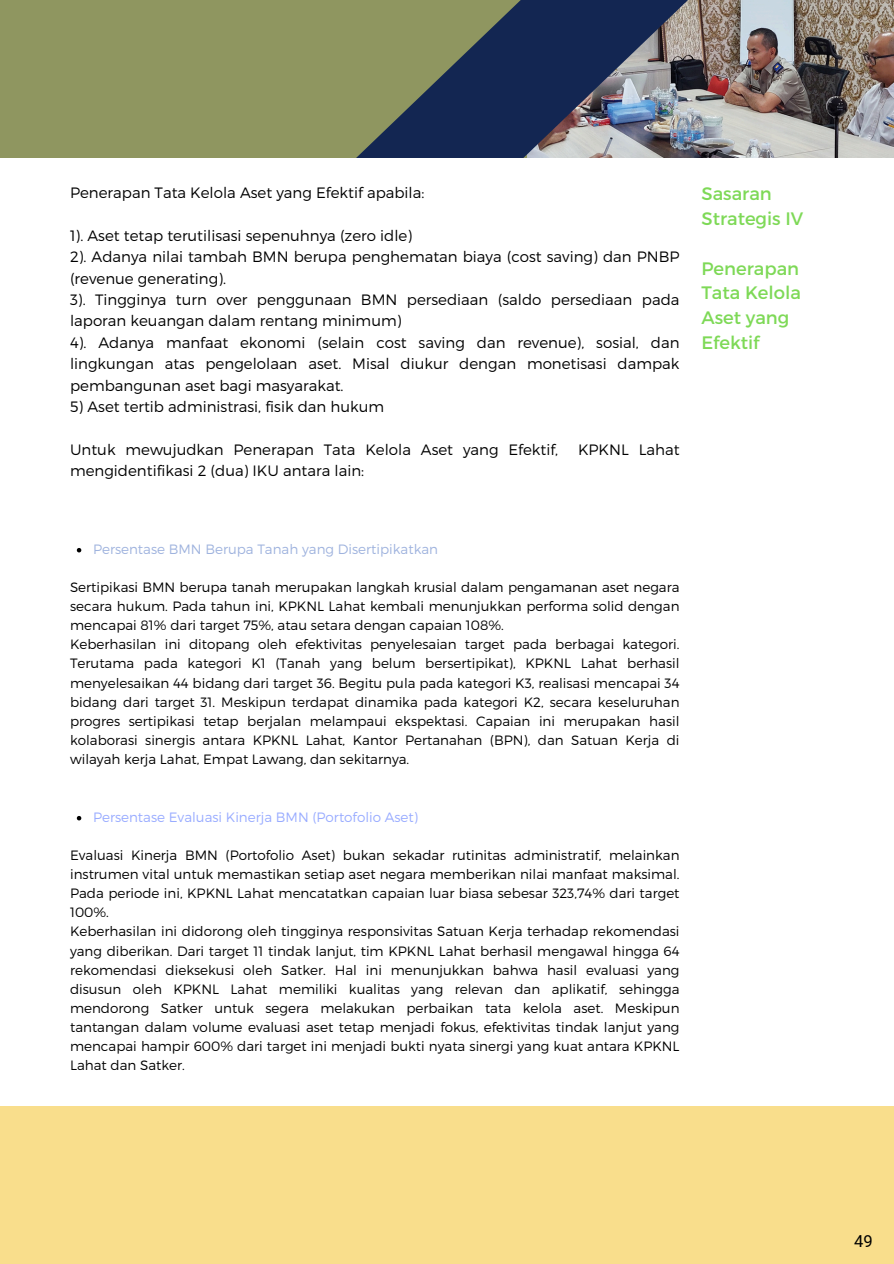
<style>
.page{position:relative;width:894px;height:1264px;background:#fff}
.page>*{position:absolute;margin:0;border:0;box-sizing:border-box;transform-origin:0 0}
.t1{font:18px/24.8px "Montserrat";color:#7ed957}
.t2{font:16.5px "Roboto";color:#000}
.t3{font:300 15px/21.5px "Montserrat";color:#000}
.t4{font:300 13.5px/19.2px "Montserrat";color:#000}
.t5{font:300 13.5px "Montserrat";color:#99acff}
.t6{font:300 13.5px "Montserrat";color:#9fb3de}
</style>
<div class="page">
<div style="left:0;top:1105px;width:893px;height:158px;background:#f9de8c"></div>
<div style="left:0;top:0;width:893px;height:158px;background:#8f9660"></div>
<img style="left:687px;top:0;width:206px;height:157px">
<svg style="left:356px;top:0;width:331px;height:158px;fill:#132652"></svg>
<svg style="left:77px;top:548px;width:4px;height:4px"></svg>
<svg style="left:77px;top:816px;width:4px;height:4px"></svg>
<p class="t3" style="left:70px;top:181px;width:356px">Penerapan Tata Kelola Aset yang Efektif apabila:</p>
<p class="t3" style="left:70px;top:224px;width:610px">1). Aset tetap terutilisasi sepenuhnya (zero idle)<br>2). Adanya nilai tambah BMN berupa penghematan biaya (cost saving) dan PNBP (revenue generating).<br>3). Tingginya turn over penggunaan BMN persediaan (saldo persediaan pada laporan keuangan dalam rentang minimum)<br>4). Adanya manfaat ekonomi (selain cost saving dan revenue), sosial, dan lingkungan atas pengelolaan aset. Misal diukur dengan monetisasi dampak pembangunan aset bagi masyarakat.</p>
<p class="t3" style="left:70px;top:395px;width:315px">5) Aset tertib administrasi, fisik dan hukum</p>
<p class="t3" style="left:70px;top:438px;width:489px">Untuk mewujudkan Penerapan Tata Kelola Aset yang Efektif,</p>
<p class="t3" style="left:578px;top:438px;width:103px">KPKNL Lahat</p>
<p class="t3" style="left:70px;top:459px;width:295px">mengidentifikasi 2 (dua) IKU antara lain:</p>
<h1 class="t1" style="left:701px;top:181px;width:103px">Sasaran<br>Strategis IV</h1>
<h1 class="t1" style="left:701px;top:255px;width:101px">Penerapan<br>Tata Kelola<br>Aset yang<br>Efektif</h1>
<p class="t6" style="left:93px;top:540px;width:346px">Persentase BMN Berupa Tanah yang Disertipikatkan</p>
<p class="t4" style="left:70px;top:576px;width:610px">Sertipikasi BMN berupa tanah merupakan langkah krusial dalam pengamanan aset negara secara hukum. Pada tahun ini, KPKNL Lahat kembali menunjukkan performa solid dengan mencapai 81% dari target 75%, atau setara dengan capaian 108%.<br>Keberhasilan ini ditopang oleh efektivitas penyelesaian target pada berbagai kategori.<br>Terutama pada kategori K1 (Tanah yang belum bersertipikat), KPKNL Lahat berhasil menyelesaikan 44 bidang dari target 36. Begitu pula pada kategori K3, realisasi mencapai 34 bidang dari target 31. Meskipun terdapat dinamika pada kategori K2, secara keseluruhan progres sertipikasi tetap berjalan melampaui ekspektasi. Capaian ini merupakan hasil kolaborasi sinergis antara KPKNL Lahat, Kantor Pertanahan (BPN), dan Satuan Kerja di wilayah kerja Lahat, Empat Lawang, dan sekitarnya.</p>
<p class="t5" style="left:93px;top:808px;width:326px">Persentase Evaluasi Kinerja BMN (Portofolio Aset)</p>
<p class="t4" style="left:70px;top:844px;width:610px">Evaluasi Kinerja BMN (Portofolio Aset) bukan sekadar rutinitas administratif, melainkan instrumen vital untuk memastikan setiap aset negara memberikan nilai manfaat maksimal.<br>Pada periode ini, KPKNL Lahat mencatatkan capaian luar biasa sebesar 323,74% dari target 100%.<br>Keberhasilan ini didorong oleh tingginya responsivitas Satuan Kerja terhadap rekomendasi yang diberikan. Dari target 11 tindak lanjut, tim KPKNL Lahat berhasil mengawal hingga 64 rekomendasi dieksekusi oleh Satker. Hal ini menunjukkan bahwa hasil evaluasi yang disusun oleh KPKNL Lahat memiliki kualitas yang relevan dan aplikatif, sehingga mendorong Satker untuk segera melakukan perbaikan tata kelola aset. Meskipun tantangan dalam volume evaluasi aset tetap menjadi fokus, efektivitas tindak lanjut yang mencapai hampir 600% dari target ini menjadi bukti nyata sinergi yang kuat antara KPKNL Lahat dan Satker.</p>
<p class="t2" style="left:853px;top:1231px;width:20px">49</p>
</div>
